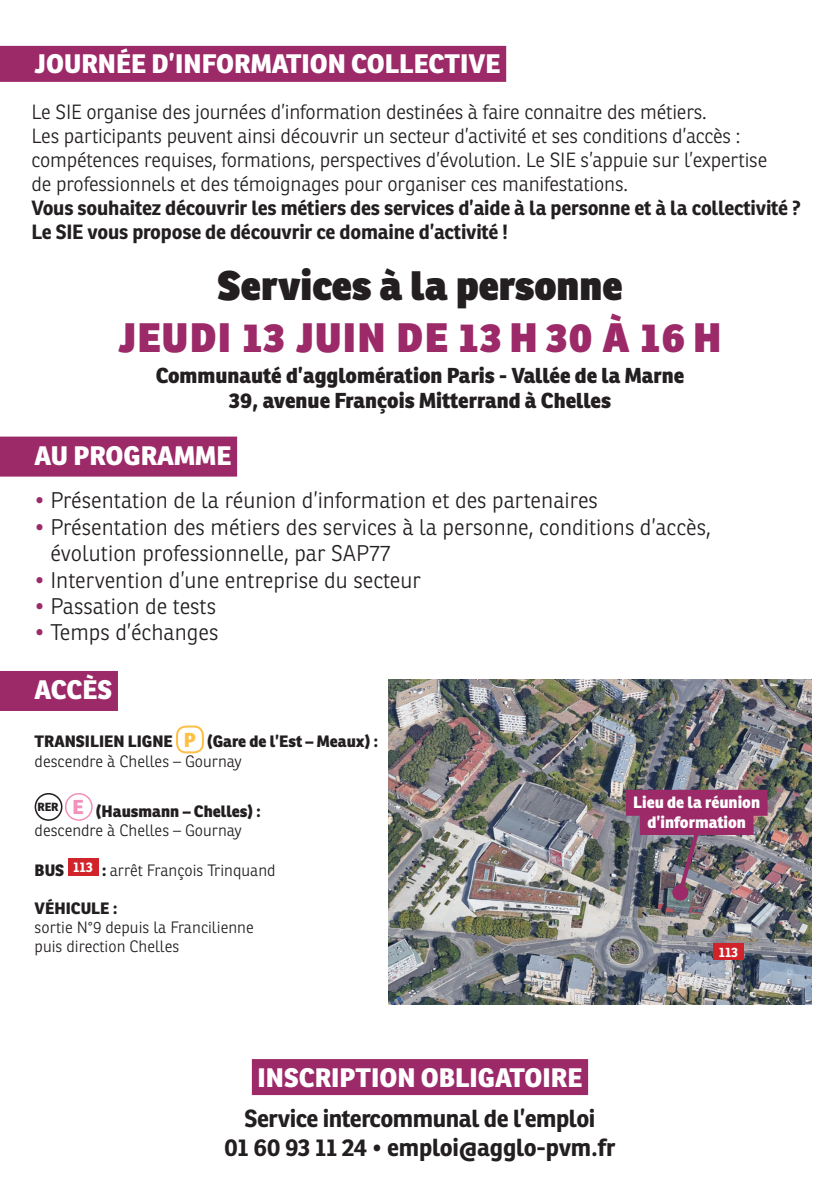
<style>
.page{position:relative;width:840px;height:1191px;background:#fff}
.page>*{position:absolute;margin:0;border:0;box-sizing:border-box;transform-origin:0 0}
.t1{font:800 40px "Ronnia";letter-spacing:.035em;color:#9c2968}
.t2{font:800 40px "Ronnia";color:#231f20}
.t3{font:800 26px "Ronnia";color:#fff}
.t4{font:700 24px/28.8px "Ronnia";letter-spacing:-.02em;color:#231f20;text-align:center}
.t5{font:300 22px/26.4px "Ronnia";color:#231f20}
.t6{font:800 21px/25.2px "Ronnia";color:#231f20;text-align:center}
.t7{font:300 20px/24px "Ronnia";letter-spacing:-.01em;color:#231f20}
.t8{font:700 20px/24px "Ronnia";letter-spacing:-.01em;color:#231f20}
.t9{font:300 16px/19.2px "Ronnia";color:#231f20}
.t10{font:800 16px/19.2px "Ronnia";color:#231f20}
.t11{font:800 16px/19.2px "Ronnia";color:#fff;text-align:center}
.t12{font:700 13.4px "Ronnia";color:#fff}
.s1{color:#9c2968}
.s2{font-size:19.6px;color:#febf45}
.s3{font-weight:300}
.s4{font-weight:800}
</style>
<div class="page">
<div style="left:0;top:46px;width:506px;height:36px;background:#9c2968"></div>
<div style="left:0;top:436px;width:237px;height:40px;background:#9c2968"></div>
<div style="left:0;top:671px;width:118px;height:40px;background:#9c2968"></div>
<div style="left:176px;top:725px;width:28px;height:28px;border:2px solid #febf45;border-radius:9px"></div>
<div style="left:35px;top:793px;width:27px;height:28px;border:2px solid #231f20;border-radius:50%"></div>
<div style="left:65px;top:793px;width:28px;height:28px;border:2px solid #f391bd;border-radius:50%"></div>
<div style="left:67px;top:858px;width:31px;height:17px;background:#d1232a"></div>
<img style="left:388px;top:679px;width:423px;height:325px">
<div style="left:713px;top:943px;width:30px;height:17px;background:#d1232a"></div>
<div style="left:625px;top:789px;width:142px;height:26px;background:#9c2968"></div>
<div style="left:639px;top:809px;width:114px;height:26px;background:#9c2968"></div>
<div style="left:252px;top:1059px;width:335px;height:36px;background:#9c2968"></div>
<svg style="left:675px;top:835px;width:26px;height:62px"></svg>
<div style="left:672px;top:884px;width:16px;height:16px;background:#9c2968;border-radius:50%"></div>
<h2 class="t3" style="left:35px;top:47px;width:467px">JOURNÉE D’INFORMATION COLLECTIVE</h2>
<p class="t7" style="left:31px;top:100px;width:736px">Le SIE organise des journées d’information destinées à faire connaitre des métiers.<br>Les participants peuvent ainsi découvrir un secteur d’activité et ses conditions d’accès : compétences requises, formations, perspectives d’évolution. Le SIE s’appuie sur l’expertise de professionnels et des témoignages pour organiser ces manifestations.</p>
<p class="t8" style="left:31px;top:196px;width:770px">Vous souhaitez découvrir les métiers des services d’aide à la personne et à la collectivité ?<br>Le SIE vous propose de découvrir ce domaine d’activité !</p>
<h1 class="t2" style="left:217px;top:259px;width:406px">Services à la personne</h1>
<h1 class="t1" style="left:118px;top:311px;width:604px">JEUDI 13 JUIN DE 13 H 30 À 16 H</h1>
<p class="t6" style="left:156px;top:363px;width:530px">Communauté d’agglomération Paris - Vallée de la Marne<br>39, avenue François Mitterrand à Chelles</p>
<h2 class="t3" style="left:35px;top:439px;width:198px">AU PROGRAMME</h2>
<p class="t5" style="left:35px;top:487px;width:564px"><span class="s1">•</span> Présentation de la réunion d’information et des partenaires</p>
<p class="t5" style="left:50px;top:513px;width:661px;text-indent:-16px"><span class="s1">•</span> Présentation des métiers des services à la personne, conditions d’accès, évolution professionnelle, par SAP77</p>
<p class="t5" style="left:35px;top:566px;width:387px"><span class="s1">•</span> Intervention d’une entreprise du secteur</p>
<p class="t5" style="left:35px;top:593px;width:183px"><span class="s1">•</span> Passation de tests</p>
<p class="t5" style="left:35px;top:619px;width:185px"><span class="s1">•</span> Temps d’échanges</p>
<h2 class="t3" style="left:35px;top:673px;width:79px">ACCÈS</h2>
<p class="t10" style="left:35px;top:732px;width:345px">TRANSILIEN LIGNE <span class="s2">P</span> (Gare de l’Est – Meaux) : <span class="s3">descendre à Chelles – Gournay</span></p>
<p class="t9" style="left:35px;top:801px;width:228px"><sup>RER</sup> <sup>E</sup> <span class="s4">(Hausmann – Chelles) : </span>descendre à Chelles – Gournay</p>
<p class="t9" style="left:35px;top:860px;width:242px"><span class="s4">BUS</span> <sup>113</sup> <span class="s4">:</span> arrêt François Trinquand</p>
<p class="t10" style="left:35px;top:898px;width:84px">VÉHICULE :</p>
<p class="t9" style="left:35px;top:918px;width:220px">sortie N°9 depuis la Francilienne puis direction Chelles</p>
<p class="t11" style="left:633px;top:793px;width:128px">Lieu de la réunion d’information</p>
<p class="t12" style="left:718px;top:943px;width:21px">113</p>
<h2 class="t3" style="left:257px;top:1060px;width:326px">INSCRIPTION OBLIGATOIRE</h2>
<p class="t4" style="left:224px;top:1103px;width:392px">Service intercommunal de l’emploi<br>01 60 93 11 24 • emploi@agglo-pvm.fr</p>
</div>
